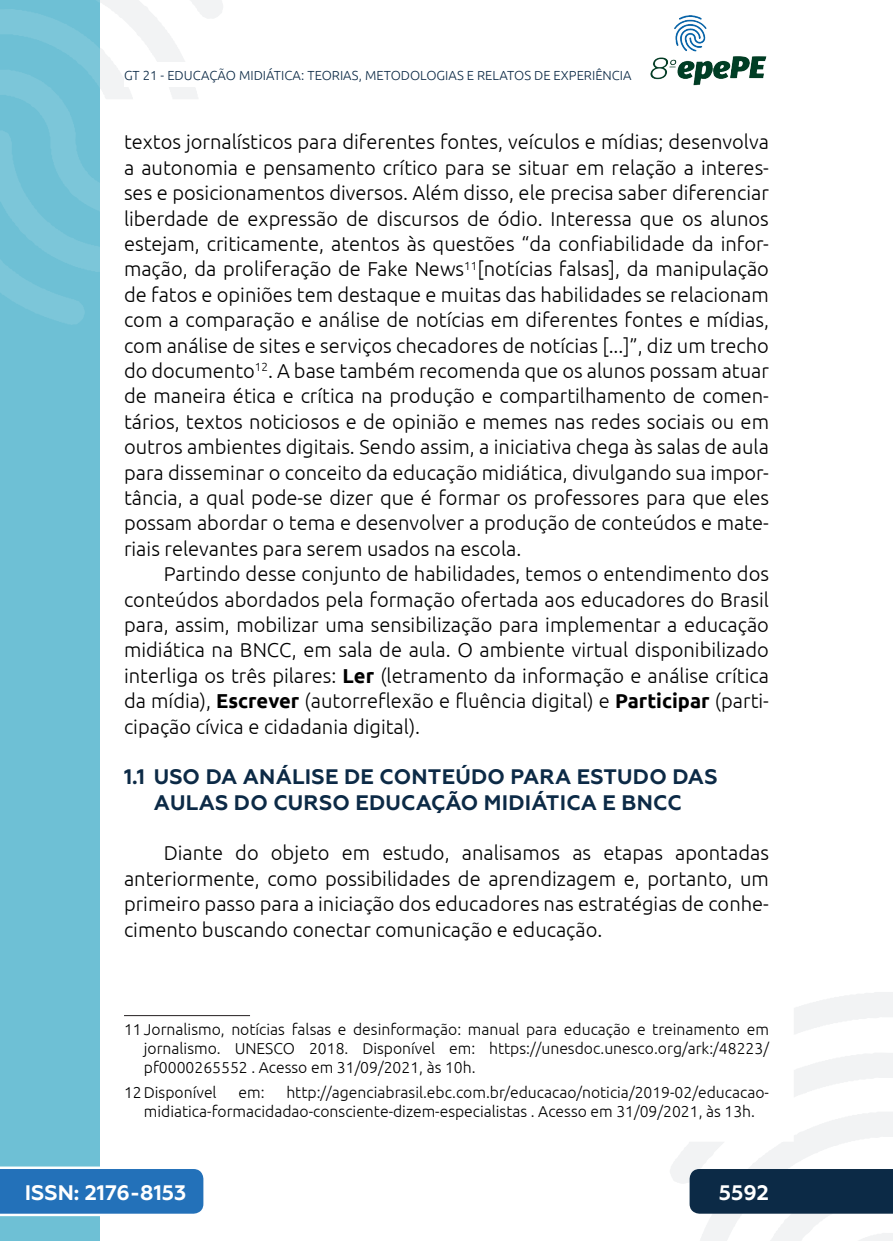
<style>
.page{position:relative;width:893px;height:1241px;background:#fff}
.page>*{position:absolute;margin:0;border:0;box-sizing:border-box;transform-origin:0 0}
._13_SUBTÍTULO_2{font:700 21px/25.4px "Geometria";letter-spacing:.01em;color:#0c2a46;text-align:center}
.t1{font:700 21px "Geometria";color:#fff}
._5_CORPO{font:300 20.12px/25.4px "Ubuntu";color:#000;text-align:justify}
._12_RODAPE{font:300 15.75px/19.2px "Ubuntu";color:#000;text-align:justify}
.t2{font:300 13.12px "Ubuntu";color:#0c2a46}
.s1{font-weight:700}
</style>
<div class="page">
<svg style="left:670px;top:992px;width:223px;height:248px"></svg>
<svg style="left:99px;top:0;width:124px;height:324px"></svg>
<img style="left:650px;top:15px;width:117px;height:71px">
<div style="left:0;top:0;width:99px;height:1240px;background:#6ec0d5"></div>
<svg style="left:0;top:0;width:99px;height:325px"></svg>
<svg style="left:0;top:1166px;width:203px;height:49px;background:#367dbf"></svg>
<div style="left:690px;top:1168px;width:203px;height:45px;background:#0c2a46"></div>
<div style="left:124px;top:62px;width:516px;height:25px;background:#fff"></div>
<hr style="left:124px;top:1014px;width:126px;height:1px;background:#231f20">
<p class="t2" style="left:124px;top:67px;width:509px">GT 21 - EDUCAÇÃO MIDIÁTICA: TEORIAS, METODOLOGIAS E RELATOS DE EXPERIÊNCIA</p>
<p class="_5_CORPO" style="left:124px;top:129px;width:646px">textos jornalísticos para diferentes fontes, veículos e mídias; desenvolva a autonomia e pensamento crítico para se situar em relação a interes&shy;ses e posicionamentos diversos. Além disso, ele precisa saber diferenciar liberdade de expressão de discursos de ódio. Interessa que os alunos estejam, criticamente, atentos às questões “da confiabilidade da infor&shy;mação, da proliferação de Fake News<sup>11</sup>[notícias falsas], da manipulação de fatos e opiniões tem destaque e muitas das habilidades se relacionam com a comparação e análise de notícias em diferentes fontes e mídias, com análise de sites e serviços checadores de notícias [...]”, diz um trecho do documento<sup>12</sup>. A base também recomenda que os alunos possam atuar de maneira ética e crítica na produção e compartilhamento de comen&shy;tários, textos noticiosos e de opinião e memes nas redes sociais ou em outros ambientes digitais. Sendo assim, a iniciativa chega às salas de aula para disseminar o conceito da educação midiática, divulgando sua impor&shy;tância, a qual pode-se dizer que é formar os professores para que eles possam abordar o tema e desenvolver a produção de conteúdos e mate&shy;riais relevantes para serem usados na escola.</p>
<p class="_5_CORPO" style="left:124px;top:560px;width:646px;text-indent:40px">Partindo desse conjunto de habilidades, temos o entendimento dos conteúdos abordados pela formação ofertada aos educadores do Brasil para, assim, mobilizar uma sensibilização para implementar a educação midiática na BNCC, em sala de aula. O ambiente virtual disponibilizado interliga os três pilares: <span class="s1">Ler</span> (letramento da informação e análise crítica da mídia), <span class="s1">Escrever</span> (autorreflexão e fluência digital) e <span class="s1">Participar</span> (parti&shy;cipação cívica e cidadania digital).</p>
<p class="_13_SUBTÍTULO_2" style="left:124px;top:764px;width:595px">1.1 USO DA ANÁLISE DE CONTEÚDO PARA ESTUDO DAS<br>AULAS DO CURSO EDUCAÇÃO MIDIÁTICA E BNCC</p>
<p class="_5_CORPO" style="left:124px;top:840px;width:646px;text-indent:40px">Diante do objeto em estudo, analisamos as etapas apontadas anteriormente, como possibilidades de aprendizagem e, portanto, um primeiro passo para a iniciação dos educadores nas estratégias de conhe&shy;cimento buscando conectar comunicação e educação.</p>
<p class="_12_RODAPE" style="left:144px;top:1019px;width:627px;text-indent:-20px">11Jornalismo, notícias falsas e desinformação: manual para educação e treinamento em jornalismo. UNESCO 2018. Disponível em: https://unesdoc.unesco.org/ark:/48223/ pf0000265552 . Acesso em 31/09/2021, às 10h.</p>
<p class="_12_RODAPE" style="left:124px;top:1081px;width:94px">12Disponível</p>
<p class="_12_RODAPE" style="left:238px;top:1081px;width:28px">em:</p>
<p class="_12_RODAPE" style="left:144px;top:1081px;width:627px;text-indent:142px">http://agenciabrasil.ebc.com.br/educacao/noticia/2019-02/educacao&shy;midiatica-formacidadao-consciente-dizem-especialistas . Acesso em 31/09/2021, às 13h.</p>
<p class="t1" style="left:25px;top:1179px;width:163px">ISSN: 2176-8153</p>
<p class="t1" style="left:719px;top:1179px;width:52px">5592</p>
</div>
